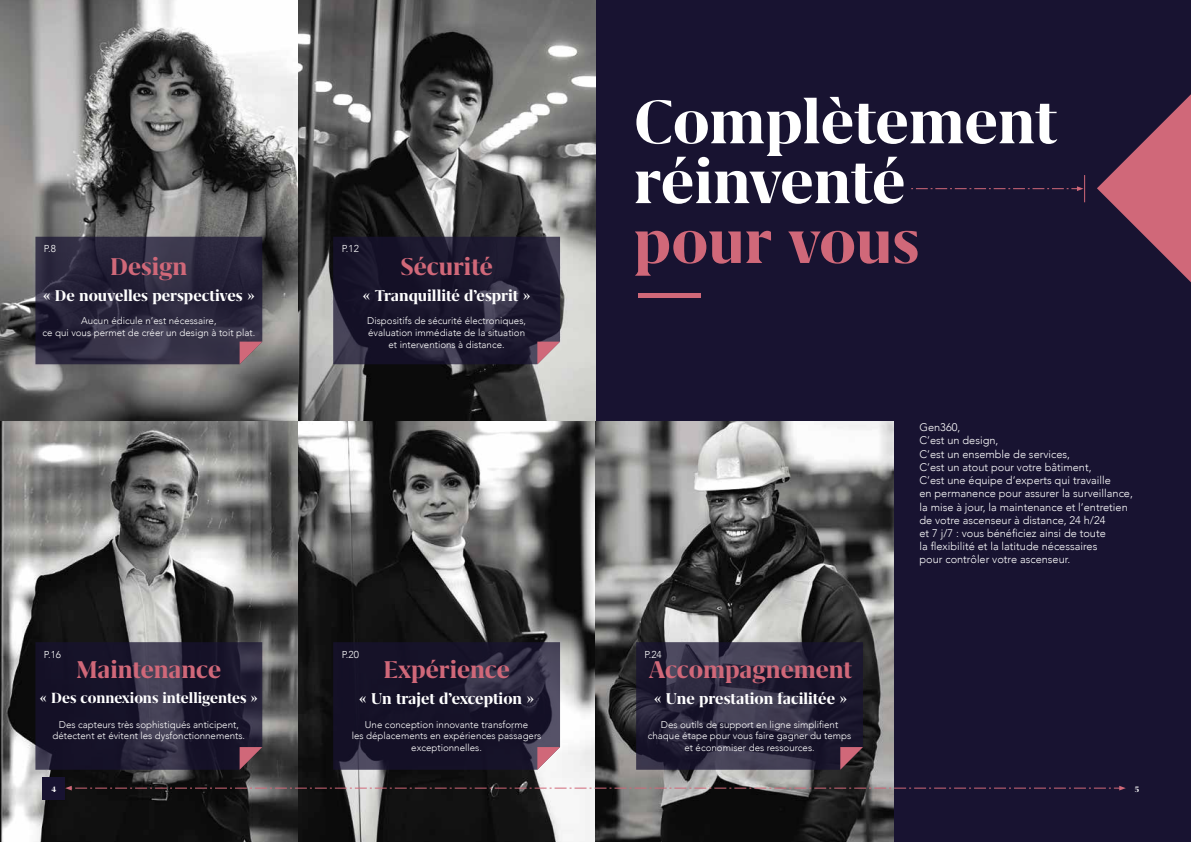
<style>
.page{position:relative;width:1191px;height:842px;background:#fff}
.page>*{position:absolute;margin:0;border:0;box-sizing:border-box;transform-origin:0 0}
.t1{font:700 71.2px/59.8px "Grifo M";letter-spacing:-.005em;color:#fff}
.t2{font:700 71.2px "Grifo M";color:#d06879}
.t3{font:700 28px "Grifo M";color:#d06879}
.t4{font:700 18px "Grifo M";color:#fff}
.t5{font:700 17px "Grifo M";letter-spacing:-.005em;color:#fff}
.t6{font:300 11px/13.2px "Avenir";color:#fff}
.t7{font:300 10px "Avenir";color:#fff}
.t8{font:300 9.8px/11.7px "Avenir";color:#fff;text-align:center}
.t9{font:700 9px "Grifo M";color:#fff}
</style>
<div class="page">
<div style="left:595px;top:0;width:596px;height:842px;background:#181331"></div>
<img style="left:0;top:0;width:595px;height:842px">
<img style="left:595px;top:421px;width:298px;height:421px">
<div style="left:639px;top:293px;width:62px;height:5px;background:#d06879"></div>
<svg style="left:911px;top:175px;width:174px;height:27px"></svg>
<svg style="left:1097px;top:94px;width:94px;height:188px"></svg>
<svg style="left:65px;top:786px;width:1060px;height:4px"></svg>
<div style="left:43px;top:777px;width:22px;height:22px;background:#181331"></div>
<svg style="left:35px;top:237px;width:227px;height:127px;background:#2f2a40"></svg>
<svg style="left:35px;top:642px;width:227px;height:128px;background:#221e33"></svg>
<svg style="left:333px;top:237px;width:227px;height:127px;background:#211d32"></svg>
<svg style="left:333px;top:642px;width:227px;height:128px;background:#201c31"></svg>
<svg style="left:636px;top:642px;width:227px;height:128px"></svg>
<p class="t7" style="left:44px;top:243px;width:14px">P.8</p>
<p class="t7" style="left:342px;top:243px;width:19px">P.12</p>
<h2 class="t3" style="left:110px;top:252px;width:79px">Design</h2>
<h2 class="t3" style="left:400px;top:252px;width:94px">Sécurité</h2>
<h3 class="t4" style="left:43px;top:286px;width:214px">« De nouvelles perspectives »</h3>
<h3 class="t4" style="left:362px;top:286px;width:170px">« Tranquillité d’esprit »</h3>
<p class="t8" style="left:42px;top:315px;width:214px">Aucun édicule n’est nécessaire,<br>ce qui vous permet de créer un design à toit plat.</p>
<p class="t8" style="left:367px;top:315px;width:160px">Dispositifs de sécurité électroniques, évaluation immédiate de la situation et interventions à distance.</p>
<h1 class="t1" style="left:634px;top:91px;width:425px">Complètement réinventé</h1>
<h1 class="t2" style="left:634px;top:205px;width:287px">pour vous</h1>
<p class="t6" style="left:919px;top:421px;width:215px">Gen360,<br>C’est un design,<br>C’est un ensemble de services,<br>C’est un atout pour votre bâtiment,<br>C’est une équipe d’experts qui travaille<br>en permanence pour assurer la surveillance, la mise à jour, la maintenance et l’entretien de votre ascenseur à distance, 24 h/24<br>et 7 j/7 : vous bénéficiez ainsi de toute<br>la flexibilité et la latitude nécessaires<br>pour contrôler votre ascenseur.</p>
<p class="t7" style="left:44px;top:648px;width:19px">P.16</p>
<p class="t7" style="left:342px;top:648px;width:19px">P.20</p>
<p class="t7" style="left:644px;top:648px;width:19px">P.24</p>
<h2 class="t3" style="left:76px;top:655px;width:146px">Maintenance</h2>
<h2 class="t3" style="left:383px;top:655px;width:128px">Expérience</h2>
<h2 class="t3" style="left:649px;top:655px;width:205px">Accompagnement</h2>
<h3 class="t5" style="left:40px;top:689px;width:220px">« Des connexions intelligentes »</h3>
<h3 class="t4" style="left:359px;top:689px;width:177px">« Un trajet d’exception »</h3>
<h3 class="t4" style="left:653px;top:689px;width:195px">« Une prestation facilitée »</h3>
<p class="t8" style="left:53px;top:718px;width:194px">Des capteurs très sophistiqués anticipent, détectent et évitent les dysfonctionnements.</p>
<p class="t8" style="left:352px;top:718px;width:191px">Une conception innovante transforme<br>les déplacements en expériences passagers exceptionnelles.</p>
<p class="t8" style="left:648px;top:718px;width:205px">Des outils de support en ligne simplifient chaque étape pour vous faire gagner du temps et économiser des ressources.</p>
<p class="t9" style="left:51px;top:784px;width:6px">4</p>
<p class="t9" style="left:1134px;top:784px;width:6px">5</p>
</div>
